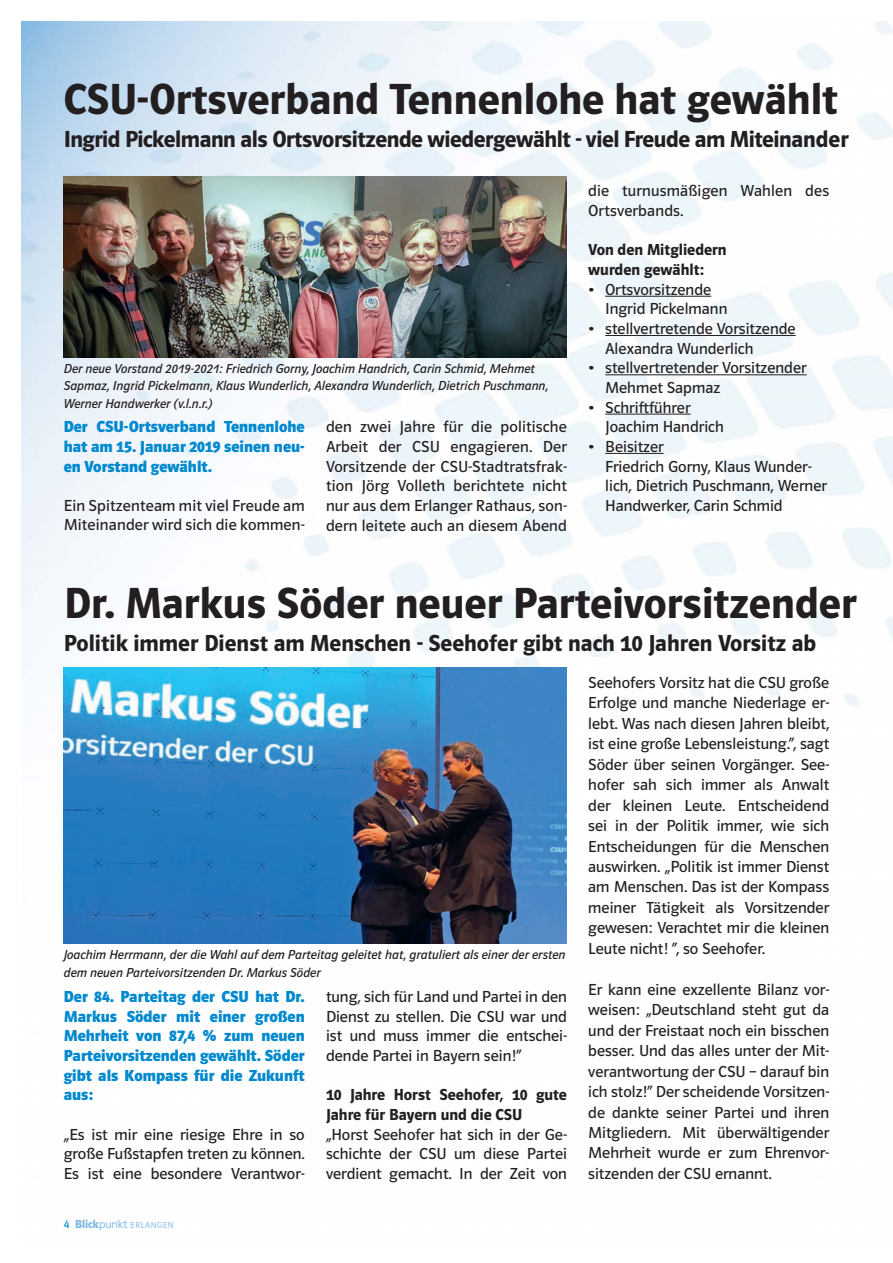
<style>
.page{position:relative;width:893px;height:1263px;background:#fff}
.page>*{position:absolute;margin:0;border:0;box-sizing:border-box;transform-origin:0 0}
.t1{font:600 45px "Polo 22";color:#231f20}
.t2{font:600 24px "Polo 22";letter-spacing:-.02em;color:#231f20}
.t3{font:600 24px "Polo 22";color:#231f20}
.t4{font:16.5px/20.4px "Polo 22 Buch";color:#231f20}
.t5{font:700 16.5px/19.6px "Polo 22";color:#0089cf;text-align:justify}
.t6{font:600 16.5px/19.6px "Polo 22";color:#231f20}
.t7{font:13.5px/17.2px "Polo 22 Buch Kursiv";color:#231f20}
.t8{font:9px "Polo 22 Leicht";letter-spacing:.05em;color:#77b6e4}
.s1{font-family:"Polo 22 Buch";font-size:12px;color:#0089cf}
.s2{font-family:"Polo 22";font-weight:600;font-size:12px}
.s3{font-size:12px}
</style>
<div class="page">
<img style="left:21px;top:21px;width:872px;height:923px">
<hr style="left:605px;top:296px;width:106px;height:1px;background:#231f20">
<hr style="left:605px;top:335px;width:191px;height:1px;background:#231f20">
<hr style="left:605px;top:374px;width:202px;height:1px;background:#231f20">
<hr style="left:605px;top:414px;width:86px;height:1px;background:#231f20">
<hr style="left:605px;top:453px;width:59px;height:1px;background:#231f20">
<img style="left:64px;top:177px;width:503px;height:180px">
<img style="left:64px;top:668px;width:503px;height:275px">
<h1 class="t1" style="left:64px;top:75px;width:776px">CSU-Ortsverband Tennenlohe hat gewählt</h1>
<h2 class="t2" style="left:64px;top:126px;width:787px">Ingrid Pickelmann als Ortsvorsitzende wiedergewählt - viel Freude am Miteinander</h2>
<p class="t7" style="left:64px;top:360px;width:486px">Der neue Vorstand 2019-2021: Friedrich Gorny, Joachim Handrich, Carin Schmid, Mehmet<br>Sapmaz, Ingrid Pickelmann, Klaus Wunderlich, Alexandra Wunderlich, Dietrich Puschmann,<br>Werner Handwerker (v.l.n.r.)</p>
<p class="t5" style="left:64px;top:417px;width:242px">Der CSU-Ortsverband Tennenlohe hat am 15. Januar 2019 seinen neu&shy;en Vorstand gewählt.</p>
<p class="t4" style="left:64px;top:496px;width:242px;line-height:19.6px">Ein Spitzenteam mit viel Freude am<br>Miteinander wird sich die kommen-</p>
<p class="t4" style="left:326px;top:417px;width:242px;line-height:19.6px;text-align:justify">den zwei Jahre für die politische Arbeit der CSU engagieren. Der Vorsitzende der CSU-Stadtratsfrak&shy;tion Jörg Volleth berichtete nicht nur aus dem Erlanger Rathaus, son&shy;dern leitete auch an diesem Abend</p>
<p class="t4" style="left:588px;top:181px;width:242px;line-height:19.6px">die turnusmäßigen Wahlen des<br>Ortsverbands.</p>
<p class="t6" style="left:588px;top:240px;width:140px">Von den Mitgliedern wurden gewählt:</p>
<p class="t4" style="left:605px;top:280px;width:124px;line-height:19.6px;text-indent:-17px">• Ortsvorsitzende<br>Ingrid Pickelmann</p>
<p class="t4" style="left:605px;top:319px;width:192px;line-height:19.6px;text-indent:-17px">• stellvertretende Vorsitzende<br>Alexandra Wunderlich</p>
<p class="t4" style="left:605px;top:358px;width:203px;line-height:19.6px;text-indent:-17px">• stellvertretender Vorsitzender<br>Mehmet Sapmaz</p>
<p class="t4" style="left:605px;top:397px;width:120px;line-height:19.6px;text-indent:-17px">• Schriftführer<br>Joachim Handrich</p>
<p class="t4" style="left:605px;top:437px;width:223px;line-height:19.6px;text-indent:-17px">• Beisitzer<br>Friedrich Gorny, Klaus Wunder&shy;lich, Dietrich Puschmann, Werner<br>Handwerker, Carin Schmid</p>
<h1 class="t1" style="left:64px;top:579px;width:795px">Dr. Markus Söder neuer Parteivorsitzender</h1>
<h2 class="t3" style="left:64px;top:630px;width:754px">Politik immer Dienst am Menschen - Seehofer gibt nach 10 Jahren Vorsitz ab</h2>
<p class="t7" style="left:64px;top:946px;width:503px">Joachim Herrmann, der die Wahl auf dem Parteitag geleitet hat, gratuliert als einer der ersten dem neuen Parteivorsitzenden Dr. Markus Söder</p>
<p class="t5" style="left:64px;top:987px;width:242px">Der 84. Parteitag der CSU hat Dr.<br>Markus Söder mit einer großen Mehrheit von 87,4 % zum neuen Parteivorsitzenden gewählt. Söder gibt als Kompass für die Zukunft aus:</p>
<p class="t4" style="left:64px;top:1124px;width:242px;line-height:19.6px;text-align:justify">„Es ist mir eine riesige Ehre in so große Fußstapfen treten zu können.<br>Es ist eine besondere Verantwor-</p>
<p class="t8" style="left:64px;top:1220px;width:111px"><span class="s1">4</span> <span class="s2">Blick</span><span class="s3">punkt</span> ERLANGEN</p>
<p class="t4" style="left:326px;top:987px;width:242px;line-height:19.6px;text-align:justify">tung, sich für Land und Partei in den Dienst zu stellen. Die CSU war und ist und muss immer die entschei&shy;dende Partei in Bayern sein!“</p>
<p class="t6" style="left:326px;top:1085px;width:242px">10 Jahre Horst Seehofer, 10 gute<br>Jahre für Bayern und die CSU</p>
<p class="t4" style="left:326px;top:1124px;width:242px;line-height:19.6px;text-align:justify">„Horst Seehofer hat sich in der Ge&shy;schichte der CSU um diese Partei verdient gemacht. In der Zeit von</p>
<p class="t4" style="left:588px;top:672px;width:242px;text-align:justify">Seehofers Vorsitz hat die CSU große Erfolge und manche Niederlage er&shy;lebt. Was nach diesen Jahren bleibt, ist eine große Lebensleistung.“, sagt Söder über seinen Vorgänger. See&shy;hofer sah sich immer als Anwalt der kleinen Leute. Entscheidend sei in der Politik immer, wie sich Entscheidungen für die Menschen auswirken. „Politik ist immer Dienst am Menschen. Das ist der Kompass meiner Tätigkeit als Vorsitzender gewesen: Verachtet mir die kleinen Leute nicht! “, so Seehofer.</p>
<p class="t4" style="left:588px;top:979px;width:242px;text-align:justify">Er kann eine exzellente Bilanz vor&shy;weisen: „Deutschland steht gut da und der Freistaat noch ein bisschen besser. Und das alles unter der Mit&shy;verantwortung der CSU – darauf bin ich stolz!“ Der scheidende Vorsitzen&shy;de dankte seiner Partei und ihren Mitgliedern. Mit überwältigender Mehrheit wurde er zum Ehrenvor&shy;sitzenden der CSU ernannt.</p>
</div>
